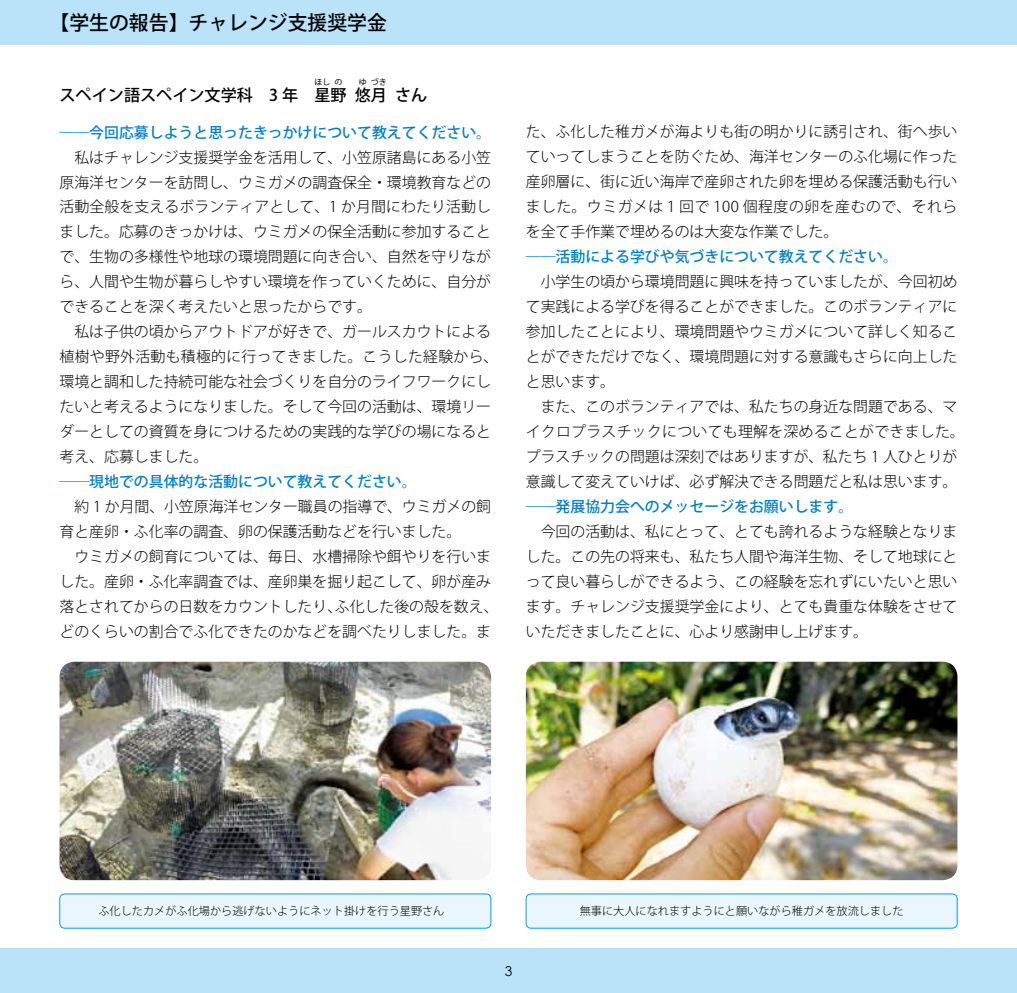
<style>
.page{position:relative;width:1017px;height:993px;background:#fff}
.page>*{position:absolute;margin:0;border:0;box-sizing:border-box;transform-origin:0 0}
.t1{font:500 19.78px "Koz Go Pro";color:#000}
.t2{font:500 16.1px "Koz Go Pro";color:#000}
.t3{font:300 14.88px/25px "Koz Go Pro";color:#000}
.t4{font:500 14.88px "Koz Go Pro";color:#007fc5}
.t5{font:13.65px "Century Gothic";color:#000}
.t6{font:300 11.2px "Koz Go Pro";color:#000}
.t7{font:500 8.05px "Koz Go Pro";color:#000}
</style>
<div class="page">
<div style="left:0;top:947px;width:1017px;height:45px;background:#bae3f9"></div>
<div style="left:0;top:0;width:1017px;height:45px;background:#bae3f9"></div>
<img style="left:526px;top:661px;width:431px;height:218px">
<img style="left:60px;top:661px;width:431px;height:218px">
<div style="left:526px;top:893px;width:431px;height:34px;background:#eaf6fd;border-radius:5px"></div>
<div style="left:526px;top:893px;width:431px;height:35px;border:1px solid #00a0e9;border-radius:5px"></div>
<div style="left:60px;top:893px;width:431px;height:34px;background:#eaf6fd;border-radius:5px"></div>
<div style="left:60px;top:893px;width:431px;height:35px;border:1px solid #00a0e9;border-radius:5px"></div>
<h1 class="t1" style="left:50px;top:10px;width:339px">【学生の報告】チャレンジ支援奨学金</h1>
<p class="t7" style="left:359px;top:77px;width:10px">ゆ</p>
<p class="t7" style="left:371px;top:77px;width:18px">づき</p>
<p class="t7" style="left:314px;top:77px;width:18px">ほし</p>
<p class="t7" style="left:335px;top:77px;width:10px">の</p>
<p class="t2" style="left:60px;top:84px;width:289px">スペイン語スペイン文学科　3 年　星野</p>
<p class="t2" style="left:355px;top:84px;width:34px">悠月</p>
<p class="t2" style="left:395px;top:84px;width:34px">さん</p>
<p class="t4" style="left:60px;top:122px;width:433px">――今回応募しようと思ったきっかけについて教えてください。</p>
<p class="t3" style="left:60px;top:145px;width:440px">　私はチャレンジ支援奨学金を活用して、小笠原諸島にある小笠原海洋センターを訪問し、ウミガメの調査保全・環境教育などの活動全般を支えるボランティアとして、1 か月間にわたり活動しました。応募のきっかけは、ウミガメの保全活動に参加することで、生物の多様性や地球の環境問題に向き合い、自然を守りながら、人間や生物が暮らしやすい環境を作っていくために、自分ができることを深く考えたいと思ったからです。<br>　私は子供の頃からアウトドアが好きで、ガールスカウトによる植樹や野外活動も積極的に行ってきました。こうした経験から、環境と調和した持続可能な社会づくりを自分のライフワークにしたいと考えるようになりました。そして今回の活動は、環境リーダーとしての資質を身につけるための実践的な学びの場になると考え、応募しました。</p>
<p class="t4" style="left:60px;top:472px;width:374px">――現地での具体的な活動について教えてください。　</p>
<p class="t3" style="left:60px;top:494px;width:441px">　約 1 か月間、小笠原海洋センター職員の指導で、ウミガメの飼育と産卵・ふ化率の調査、卵の保護活動などを行いました。<br>　ウミガメの飼育については、毎日、水槽掃除や餌やりを行いました。産卵・ふ化率調査では、産卵巣を掘り起こして、卵が産み落とされてからの日数をカウントしたり、ふ化した後の殻を数え、どのくらいの割合でふ化できたのかなどを調べたりしました。ま</p>
<p class="t3" style="left:526px;top:119px;width:433px;text-align:justify">た、ふ化した稚ガメが海よりも街の明かりに誘引され、街へ歩いていってしまうことを防ぐため、海洋センターのふ化場に作った産卵層に、街に近い海岸で産卵された卵を埋める保護活動も行いました。ウミガメは 1 回で 100 個程度の卵を産むので、それらを全て手作業で埋めるのは大変な作業でした。</p>
<p class="t4" style="left:526px;top:247px;width:374px">――活動による学びや気づきについて教えてください。</p>
<p class="t3" style="left:526px;top:269px;width:440px">　小学生の頃から環境問題に興味を持っていましたが、今回初めて実践による学びを得ることができました。このボランティアに参加したことにより、環境問題やウミガメについて詳しく知ることができただけでなく、環境問題に対する意識もさらに向上したと思います。<br>　また、このボランティアでは、私たちの身近な問題である、マイクロプラスチックについても理解を深めることができました。プラスチックの問題は深刻ではありますが、私たち 1 人ひとりが意識して変えていけば、必ず解決できる問題だと私は思います。</p>
<p class="t4" style="left:526px;top:497px;width:329px">――発展協力会へのメッセージをお願いします。</p>
<p class="t3" style="left:526px;top:519px;width:433px;text-align:justify">　今回の活動は、私にとって、とても誇れるような経験となりました。この先の将来も、私たち人間や海洋生物、そして地球にとって良い暮らしができるよう、この経験を忘れずにいたいと思います。チャレンジ支援奨学金により、とても貴重な体験をさせていただきましたことに、心より感謝申し上げます。</p>
<p class="t6" style="left:98px;top:903px;width:348px">ふ化したカメがふ化場から逃げないようにネット掛けを行う星野さん</p>
<p class="t6" style="left:580px;top:903px;width:325px">無事に大人になれますようにと願いながら稚ガメを放流しました</p>
<p class="t5" style="left:505px;top:960px;width:9px">3</p>
</div>
